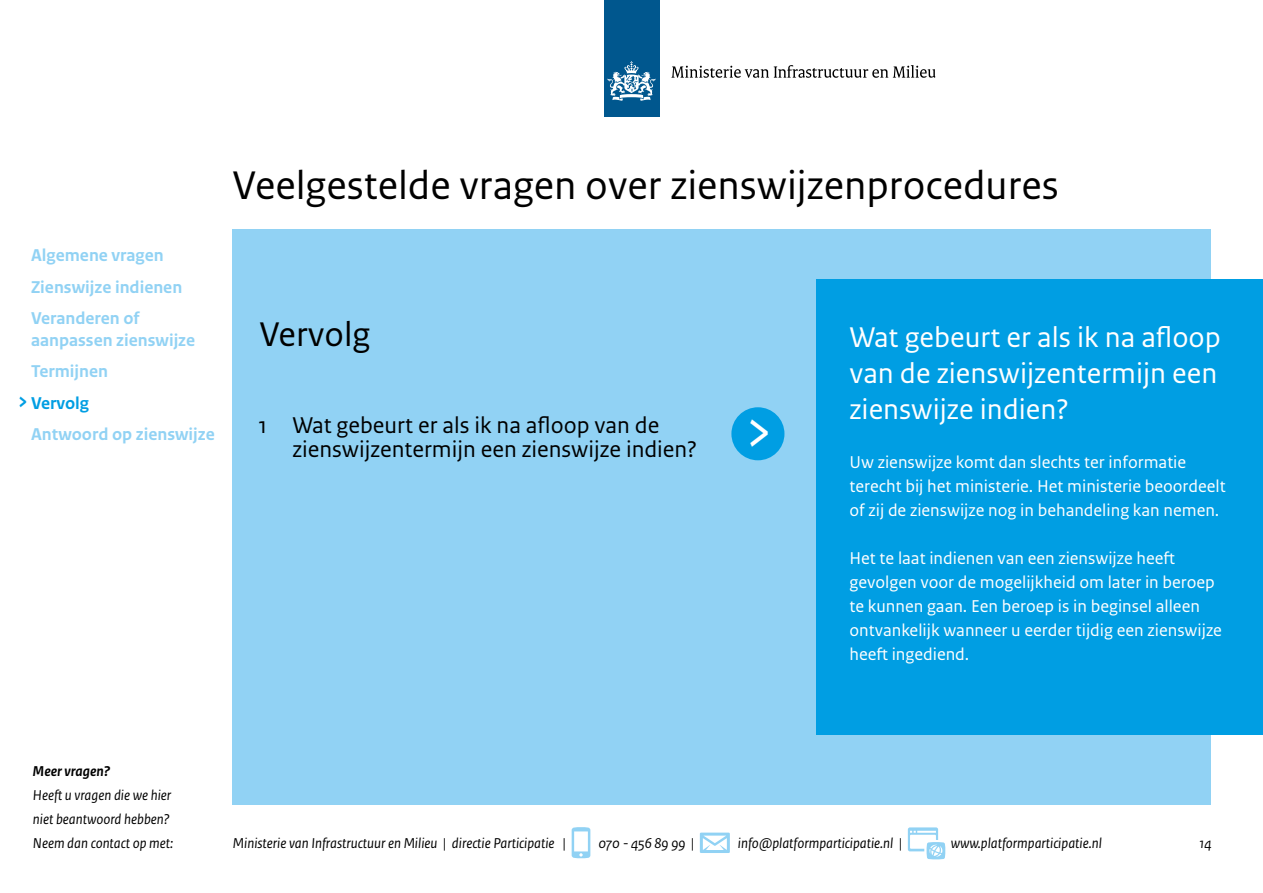
<style>
.page{position:relative;width:1263px;height:893px;background:#fff}
.page>*{position:absolute;margin:0;border:0;box-sizing:border-box;transform-origin:0 0}
._03_RO_Broodtekst_gr{font:63.9px "Rijksoverheid Sans Text";color:#fff;scale:.75 1}
._03_RO_Broodtekst_gr-2{font:42px "Rijksoverheid Sans Text";color:#000}
._03_RO_Broodtekst_gr-3{font:36px "Rijksoverheid Sans Text";color:#000}
._03_RO_Broodtekst_gr-4{font:30px/36px "Rijksoverheid Sans Text";color:#fff}
._03_RO_Broodtekst_gr-5{font:24px/24px "Rijksoverheid Sans Text";color:#000}
._03_RO_Broodtekst_gr-6{font:18px/24px "Rijksoverheid Sans Text";color:#fff}
._03_RO_Broodtekst_gr-7{font:700 18px/21.6px "Rijksoverheid Sans Text";color:#91d2f4}
._03_RO_Broodtekst_gr-8{font:700 18px "Rijksoverheid Sans Text";color:#009ee3}
._03_RO_Broodtekst_gr-9{font:italic 15px "Rijksoverheid Sans Text";color:#000}
._03_RO_Broodtekst_gr-10{font:italic 700 15px "Rijksoverheid Sans Text";color:#000}
.s1{font-size:24px}
</style>
<div class="page">
<div style="left:233px;top:229px;width:978px;height:576px;background:#91d2f4"></div>
<div style="left:604px;top:0;width:55px;height:117px;background:#00578e"></div>
<svg style="left:607px;top:61px;width:48px;height:40px"></svg>
<svg style="left:671px;top:65px;width:264px;height:13px"></svg>
<div style="left:816px;top:280px;width:447px;height:455px;background:#009ee3"></div>
<div style="left:731px;top:407px;width:53px;height:53px;background:#009ee3;border-radius:50%"></div>
<svg style="left:572px;top:827px;width:18px;height:31px"></svg>
<svg style="left:700px;top:833px;width:30px;height:20px"></svg>
<svg style="left:908px;top:827px;width:37px;height:32px"></svg>
<p class="_03_RO_Broodtekst_gr-7" style="left:31px;top:245px;width:134px">Algemene vragen</p>
<p class="_03_RO_Broodtekst_gr-7" style="left:31px;top:276px;width:153px">Zienswijze indienen</p>
<p class="_03_RO_Broodtekst_gr-7" style="left:31px;top:308px;width:166px">Veranderen of aanpassen zienswijze</p>
<p class="_03_RO_Broodtekst_gr-7" style="left:31px;top:361px;width:78px">Termijnen</p>
<p class="_03_RO_Broodtekst_gr-8" style="left:18px;top:393px;width:73px"><span class="s1">&gt;</span> Vervolg</p>
<p class="_03_RO_Broodtekst_gr-7" style="left:31px;top:424px;width:185px">Antwoord op zienswijze</p>
<p class="_03_RO_Broodtekst_gr-2" style="left:233px;top:161px;width:828px">Veelgestelde vragen over zienswijzenprocedures</p>
<p class="_03_RO_Broodtekst_gr-3" style="left:259px;top:314px;width:113px">Vervolg</p>
<p class="_03_RO_Broodtekst_gr-5" style="left:292px;top:413px;width:406px;text-indent:-34px">1 Wat gebeurt er als ik na afloop van de zienswijzentermijn een zienswijze indien?</p>
<p class="_03_RO_Broodtekst_gr" style="left:746px;top:395px;width:35px">&gt;</p>
<p class="_03_RO_Broodtekst_gr-4" style="left:849px;top:320px;width:373px">Wat gebeurt er als ik na afloop van de zienswijzentermijn een zienswijze indien?</p>
<p class="_03_RO_Broodtekst_gr-6" style="left:849px;top:451px;width:378px">Uw zienswijze komt dan slechts ter informatie terecht bij het ministerie. Het ministerie beoordeelt of zij de zienswijze nog in behandeling kan nemen.</p>
<p class="_03_RO_Broodtekst_gr-6" style="left:849px;top:547px;width:374px">Het te laat indienen van een zienswijze heeft gevolgen voor de mogelijkheid om later in beroep te kunnen gaan. Een beroep is in beginsel alleen ontvankelijk wanneer u eerder tijdig een zienswijze heeft ingediend.</p>
<p class="_03_RO_Broodtekst_gr-10" style="left:33px;top:762px;width:79px">Meer vragen?</p>
<p class="_03_RO_Broodtekst_gr-9" style="left:33px;top:787px;width:140px">Heeft u vragen die we hier</p>
<p class="_03_RO_Broodtekst_gr-9" style="left:33px;top:811px;width:138px">niet beantwoord hebben?</p>
<p class="_03_RO_Broodtekst_gr-9" style="left:33px;top:835px;width:142px">Neem dan contact op met:</p>
<p class="_03_RO_Broodtekst_gr-9" style="left:233px;top:834px;width:335px">Ministerie van Infrastructuur en Milieu | directie Participatie |</p>
<p class="_03_RO_Broodtekst_gr-9" style="left:598px;top:834px;width:98px">070 - 456 89 99 |</p>
<p class="_03_RO_Broodtekst_gr-9" style="left:738px;top:834px;width:166px">info@platformparticipatie.nl |</p>
<p class="_03_RO_Broodtekst_gr-9" style="left:951px;top:834px;width:153px">www.platformparticipatie.nl</p>
<p class="_03_RO_Broodtekst_gr-9" style="left:1199px;top:835px;width:14px">14</p>
</div>
